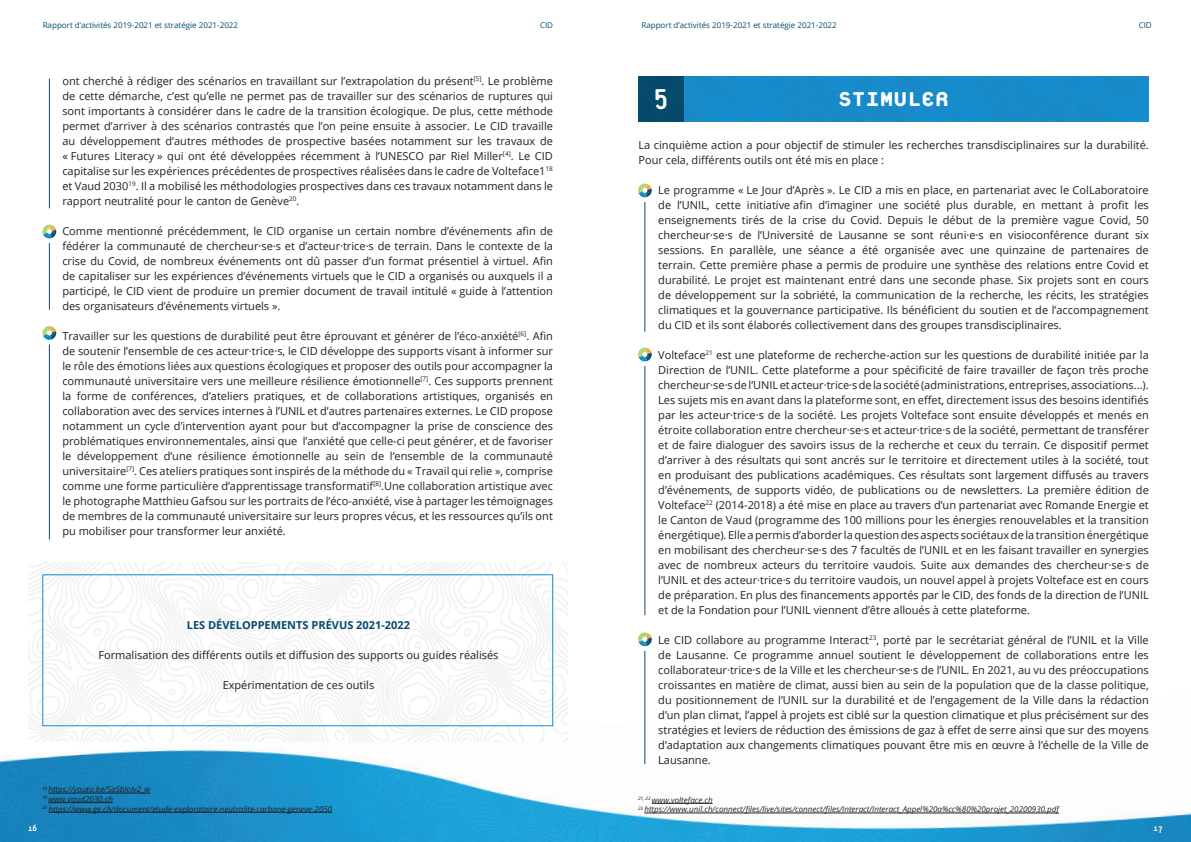
<style>
.page{position:relative;width:1191px;height:842px;background:#fff}
.page>*{position:absolute;margin:0;border:0;box-sizing:border-box;transform-origin:0 0}
.t1{font:800 30px "Platelet OT";color:#fff}
.t2{font:11px/15px "Open Sans";color:#231f20;text-align:justify}
.t3{font:700 11px "Open Sans";color:#074b6d}
.t4{font:800 10px "Platelet OT";color:#fff}
.t5{font:italic 8px "Open Sans";color:#231f20}
.t6{font:8px "Open Sans";color:#074b6d}
</style>
<div class="page">
<img style="left:0;top:694px;width:1191px;height:148px">
<svg style="left:43px;top:225px;width:13px;height:13px"></svg>
<svg style="left:43px;top:326px;width:13px;height:14px"></svg>
<hr style="left:49px;top:79px;width:1px;height:129px;background:#074b6d">
<hr style="left:49px;top:243px;width:1px;height:67px;background:#074b6d">
<hr style="left:49px;top:344px;width:1px;height:195px;background:#074b6d">
<hr style="left:48px;top:793px;width:102px;height:1px;background:#231f20">
<hr style="left:48px;top:802px;width:65px;height:1px;background:#231f20">
<hr style="left:48px;top:812px;width:284px;height:1px;background:#231f20">
<img style="left:28px;top:562px;width:539px;height:179px">
<div style="left:43px;top:574px;width:510px;height:152px;border:1px solid #178dcd"></div>
<div style="left:684px;top:76px;width:464px;height:46px;background:#178bca"></div>
<div style="left:638px;top:76px;width:46px;height:46px;background:#06496b"></div>
<hr style="left:652px;top:803px;width:60px;height:1px;background:#231f20">
<hr style="left:644px;top:813px;width:415px;height:1px;background:#231f20">
<svg style="left:638px;top:184px;width:13px;height:13px"></svg>
<svg style="left:638px;top:632px;width:13px;height:14px"></svg>
<svg style="left:638px;top:348px;width:13px;height:13px"></svg>
<hr style="left:644px;top:202px;width:1px;height:130px;background:#074b6d">
<hr style="left:644px;top:651px;width:1px;height:113px;background:#074b6d">
<hr style="left:644px;top:366px;width:1px;height:249px;background:#074b6d">
<p class="t6" style="left:43px;top:19px;width:197px">Rapport d’activités 2019-2021 et stratégie 2021-2022</p>
<p class="t6" style="left:540px;top:19px;width:15px">CID</p>
<p class="t6" style="left:641px;top:19px;width:197px">Rapport d’activités 2019-2021 et stratégie 2021-2022</p>
<p class="t6" style="left:1138px;top:19px;width:15px">CID</p>
<p class="t2" style="left:62px;top:73px;width:492px">ont cherché à rédiger des scénarios en travaillant sur l’extrapolation du présent<sup>[5]</sup>. Le problème de cette démarche, c’est qu’elle ne permet pas de travailler sur des scénarios de ruptures qui sont importants à considérer dans le cadre de la transition écologique. De plus, cette méthode permet d’arriver à des scénarios contrastés que l’on peine ensuite à associer. Le CID travaille au développement d’autres méthodes de prospective basées notamment sur les travaux de « Futures Literacy » qui ont été développées récemment à l’UNESCO par Riel Miller<sup>[4]</sup>. Le CID capitalise sur les expériences précédentes de prospectives réalisées dans le cadre de Volteface1<sup>18 </sup>et Vaud 2030<sup>19</sup>. Il a mobilisé les méthodologies prospectives dans ces travaux notamment dans le rapport neutralité pour le canton de Genève<sup>20</sup>.</p>
<p class="t2" style="left:62px;top:223px;width:492px">Comme mentionné précédemment, le CID organise un certain nombre d’événements afin de fédérer la communauté de chercheur·se·s et d’acteur·trice·s de terrain. Dans le contexte de la crise du Covid, de nombreux événements ont dû passer d’un format présentiel à virtuel. Afin de capitaliser sur les expériences d’événements virtuels que le CID a organisés ou auxquels il a participé, le CID vient de produire un premier document de travail intitulé « guide à l’attention des organisateurs d’événements virtuels ».</p>
<p class="t2" style="left:62px;top:328px;width:492px">Travailler sur les questions de durabilité peut être éprouvant et générer de l’éco-anxiété<sup>[6]</sup>. Afin de soutenir l’ensemble de ces acteur·trice·s, le CID développe des supports visant à informer sur le rôle des émotions liées aux questions écologiques et proposer des outils pour accompagner la communauté universitaire vers une meilleure résilience émotionnelle<sup>[7]</sup>. Ces supports prennent la forme de conférences, d’ateliers pratiques, et de collaborations artistiques, organisés en collaboration avec des services internes à l’UNIL et d’autres partenaires externes. Le CID propose notamment un cycle d’intervention ayant pour but d’accompagner la prise de conscience des problématiques environnementales, ainsi que l’anxiété que celle-ci peut générer, et de favoriser le développement d’une résilience émotionnelle au sein de l‘ensemble de la communauté universitaire<sup>[7]</sup>. Ces ateliers pratiques sont inspirés de la méthode du « Travail qui relie », comprise comme une forme particulière d’apprentissage transformatif<sup>[8]</sup>.Une collaboration artistique avec le photographe Matthieu Gafsou sur les portraits de l’éco-anxiété, vise à partager les témoignages de membres de la communauté universitaire sur leurs propres vécus, et les ressources qu’ils ont pu mobiliser pour transformer leur anxiété.</p>
<p class="t3" style="left:187px;top:617px;width:225px">LES DÉVELOPPEMENTS PRÉVUS 2021-2022</p>
<p class="t2" style="left:98px;top:647px;width:401px">Formalisation des différents outils et diffusion des supports ou guides réalisés</p>
<p class="t2" style="left:223px;top:677px;width:153px">Expérimentation de ces outils</p>
<p class="t5" style="left:42px;top:784px;width:110px"><sup>18</sup> https://youtu.be/SaSbIoIv2_w</p>
<p class="t5" style="left:42px;top:794px;width:72px"><sup>19</sup> www.vaud2030.ch</p>
<p class="t5" style="left:42px;top:803px;width:292px"><sup>20</sup> https://www.ge.ch/document/etude-exploratoire-neutralite-carbone-geneve-2050</p>
<p class="t1" style="left:654px;top:82px;width:15px">5</p>
<p class="t1" style="left:838px;top:85px;width:112px">STIMULER</p>
<p class="t2" style="left:638px;top:137px;width:512px">La cinquième action a pour objectif de stimuler les recherches transdisciplinaires sur la durabilité.<br>Pour cela, différents outils ont été mis en place :</p>
<p class="t2" style="left:658px;top:182px;width:492px">Le programme « Le Jour d’Après ». Le CID a mis en place, en partenariat avec le ColLaboratoire de l’UNIL, cette initiative afin d’imaginer une société plus durable, en mettant à profit les enseignements tirés de la crise du Covid. Depuis le début de la première vague Covid, 50 chercheur·se·s de l’Université de Lausanne se sont réuni·e·s en visioconférence durant six sessions. En parallèle, une séance a été organisée avec une quinzaine de partenaires de terrain. Cette première phase a permis de produire une synthèse des relations entre Covid et durabilité. Le projet est maintenant entré dans une seconde phase. Six projets sont en cours de développement sur la sobriété, la communication de la recherche, les récits, les stratégies climatiques et la gouvernance participative. Ils bénéficient du soutien et de l’accompagnement du CID et ils sont élaborés collectivement dans des groupes transdisciplinaires.</p>
<p class="t2" style="left:658px;top:347px;width:492px">Volteface<sup>21</sup> est une plateforme de recherche-action sur les questions de durabilité initiée par la Direction de l’UNIL. Cette plateforme a pour spécificité de faire travailler de façon très proche chercheur·se·s de l’UNIL et acteur·trice·s de la société (administrations, entreprises, associations...).<br>Les sujets mis en avant dans la plateforme sont, en effet, directement issus des besoins identifiés par les acteur·trice·s de la société. Les projets Volteface sont ensuite développés et menés en étroite collaboration entre chercheur·se·s et acteur·trice·s de la société, permettant de transférer et de faire dialoguer des savoirs issus de la recherche et ceux du terrain. Ce dispositif permet d’arriver à des résultats qui sont ancrés sur le territoire et directement utiles à la société, tout en produisant des publications académiques. Ces résultats sont largement diffusés au travers d’événements, de supports vidéo, de publications ou de newsletters. La première édition de Volteface<sup>22</sup> (2014-2018) a été mise en place au travers d’un partenariat avec Romande Energie et le Canton de Vaud (programme des 100 millions pour les énergies renouvelables et la transition énergétique). Elle a permis d’aborder la question des aspects sociétaux de la transition énergétique en mobilisant des chercheur·se·s des 7 facultés de l’UNIL et en les faisant travailler en synergies avec de nombreux acteurs du territoire vaudois. Suite aux demandes des chercheur·se·s de l’UNIL et des acteur·trice·s du territoire vaudois, un nouvel appel à projets Volteface est en cours de préparation. En plus des financements apportés par le CID, des fonds de la direction de l’UNIL et de la Fondation pour l’UNIL viennent d’être alloués à cette plateforme.</p>
<p class="t2" style="left:658px;top:632px;width:492px">Le CID collabore au programme Interact<sup>23</sup>, porté par le secrétariat général de l’UNIL et la Ville de Lausanne. Ce programme annuel soutient le développement de collaborations entre les collaborateur·trice·s de la Ville et les chercheur·se·s de l’UNIL. En 2021, au vu des préoccupations croissantes en matière de climat, aussi bien au sein de la population que de la classe politique, du positionnement de l’UNIL sur la durabilité et de l’engagement de la Ville dans la rédaction d’un plan climat, l’appel à projets est ciblé sur la question climatique et plus précisément sur des stratégies et leviers de réduction des émissions de gaz à effet de serre ainsi que sur des moyens d’adaptation aux changements climatiques pouvant être mis en œuvre à l’échelle de la Ville de Lausanne.</p>
<p class="t5" style="left:638px;top:794px;width:76px"><sup>21,</sup> <sup>22</sup> www.volteface.ch</p>
<p class="t5" style="left:638px;top:804px;width:422px"><sup>23</sup> https://www.unil.ch/connect/files/live/sites/connect/files/Interact/Interact_Appel%20a%cc%80%20projet_20200930.pdf</p>
<p class="t4" style="left:28px;top:824px;width:11px">16</p>
<p class="t4" style="left:1153px;top:824px;width:11px">17</p>
</div>
